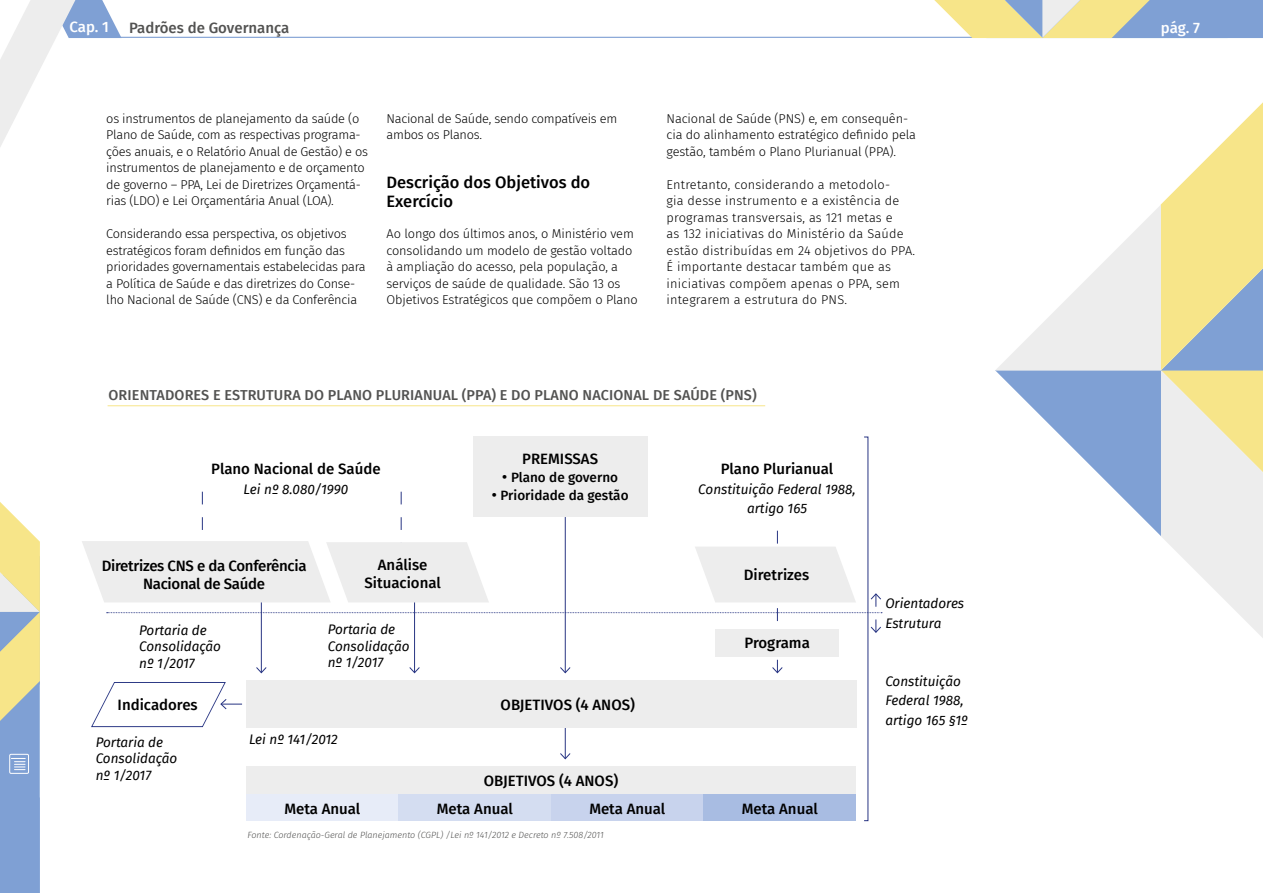
<style>
.page{position:relative;width:1263px;height:893px;background:#fff}
.page>*{position:absolute;margin:0;border:0;box-sizing:border-box;transform-origin:0 0}
.t1{font:500 16.5px/18.9px "Fira Sans";color:#000}
.t2{font:500 15px/18px "Fira Sans";color:#000;text-align:center}
.t3{font:500 15px/18px "Fira Sans";letter-spacing:-.02em;color:#000;text-align:center}
.t4{font:500 15px "Fira Sans";color:#525251}
.t5{font:500 15px "Fira Sans";letter-spacing:-.01em;color:#fff}
.t6{font:500 14.4px "Fira Sans";letter-spacing:.01em;color:#525251}
.t7{font:italic 13.5px/16.5px "Fira Sans";color:#000}
.t8{font:500 13.5px "Fira Sans";color:#000}
.t9{font:300 12.75px/16.5px "Fira Sans";letter-spacing:-.02em;color:#000}
.t10{font:300 12.75px/16.5px "Fira Sans";letter-spacing:.015em;color:#000}
.t11{font:italic 300 9px "Fira Sans";color:#525251}
.s1{font-size:15px}
</style>
<div class="page">
<hr style="left:120px;top:37px;width:1045px;height:1px;background:#7fa0d4">
<svg style="left:0;top:0;width:122px;height:147px"></svg>
<hr style="left:1001px;top:38px;width:43px;height:1px;background:#f7f9f6">
<svg style="left:934px;top:0;width:329px;height:38px;background:#bfc6b8"></svg>
<svg style="left:0;top:502px;width:40px;height:391px;background:#b7c2bd"></svg>
<div style="left:473px;top:437px;width:174px;height:80px;background:#ededed"></div>
<hr style="left:108px;top:405px;width:657px;height:1px;background:#f7e589">
<hr style="left:565px;top:720px;width:1px;height:39px;background:#283583">
<svg style="left:560px;top:752px;width:11px;height:8px"></svg>
<svg style="left:82px;top:492px;width:800px;height:182px"></svg>
<div style="left:715px;top:629px;width:124px;height:28px;background:#ededed"></div>
<svg style="left:91px;top:682px;width:151px;height:45px"></svg>
<div style="left:246px;top:794px;width:153px;height:27px;background:#e7ecf8"></div>
<div style="left:399px;top:794px;width:152px;height:27px;background:#d4ddf1"></div>
<div style="left:551px;top:794px;width:152px;height:27px;background:#c8d3ed"></div>
<div style="left:703px;top:794px;width:153px;height:27px;background:#a8bce2"></div>
<div style="left:246px;top:681px;width:610px;height:47px;background:#ededed"></div>
<div style="left:246px;top:766px;width:610px;height:28px;background:#ededed"></div>
<svg style="left:995px;top:102px;width:268px;height:536px"></svg>
<p class="t5" style="left:70px;top:15px;width:41px">Cap. 1</p>
<p class="t4" style="left:129px;top:16px;width:162px">Padrões de Governança</p>
<p class="t5" style="left:1161px;top:16px;width:41px">pág. 7</p>
<p class="t9" style="left:106px;top:110px;width:263px">os instrumentos de planejamento da saúde (o Plano de Saúde, com as respectivas programa&shy;ções anuais, e o Relatório Anual de Gestão) e os instrumentos de planejamento e de orçamento de governo – PPA, Lei de Diretrizes Orçamentá&shy;rias (LDO) e Lei Orçamentária Anual (LOA).</p>
<p class="t9" style="left:106px;top:226px;width:261px">Considerando essa perspectiva, os objetivos estratégicos foram definidos em função das prioridades governamentais estabelecidas para a Política de Saúde e das diretrizes do Conse&shy;lho Nacional de Saúde (CNS) e da Conferência</p>
<p class="t9" style="left:386px;top:110px;width:232px">Nacional de Saúde, sendo compatíveis em ambos os Planos.</p>
<p class="t1" style="left:386px;top:172px;width:205px">Descrição dos Objetivos do<br>Exercício</p>
<p class="t9" style="left:386px;top:226px;width:253px">Ao longo dos últimos anos, o Ministério vem consolidando um modelo de gestão voltado à ampliação do acesso, pela população, a serviços de saúde de qualidade. São 13 os Objetivos Estratégicos que compõem o Plano</p>
<p class="t9" style="left:667px;top:110px;width:251px">Nacional de Saúde (PNS) e, em consequên&shy;cia do alinhamento estratégico definido pela gestão, também o Plano Plurianual (PPA).</p>
<p class="t10" style="left:667px;top:176px;width:250px">Entretanto, considerando a metodolo-<br>gia desse instrumento e a existência de programas transversais, as 121 metas e<br>as 132 iniciativas do Ministério da Saúde estão distribuídas em 24 objetivos do PPA.<br>É importante destacar também que as iniciativas compõem apenas o PPA, sem integrarem a estrutura do PNS.</p>
<p class="t6" style="left:108px;top:384px;width:650px">ORIENTADORES E ESTRUTURA DO PLANO PLURIANUAL (PPA) E DO PLANO NACIONAL DE SAÚDE (PNS)</p>
<p class="t2" style="left:211px;top:459px;width:171px">Plano Nacional de Saúde</p>
<p class="t7" style="left:244px;top:480px;width:106px">Lei nº 8.080/1990</p>
<p class="t2" style="left:522px;top:449px;width:77px">PREMISSAS</p>
<p class="t8" style="left:502px;top:467px;width:117px"><span class="s1">•</span> Plano de governo</p>
<p class="t8" style="left:492px;top:485px;width:138px"><span class="s1">•</span> Prioridade da gestão</p>
<p class="t2" style="left:721px;top:459px;width:114px">Plano Plurianual</p>
<p class="t7" style="left:698px;top:479px;width:159px;line-height:19.5px;text-align:center">Constituição Federal 1988, artigo 165</p>
<p class="t3" style="left:102px;top:556px;width:206px">Diretrizes CNS e da Conferência<br>Nacional de Saúde</p>
<p class="t2" style="left:364px;top:555px;width:78px">Análise<br>Situacional</p>
<p class="t2" style="left:744px;top:565px;width:67px">Diretrizes</p>
<p class="t7" style="left:139px;top:621px;width:83px">Portaria de<br>Consolidação nº 1/2017</p>
<p class="t7" style="left:328px;top:621px;width:83px">Portaria de<br>Consolidação nº 1/2017</p>
<p class="t2" style="left:744px;top:633px;width:67px">Programa</p>
<p class="t2" style="left:118px;top:695px;width:82px">Indicadores</p>
<p class="t2" style="left:501px;top:695px;width:136px">OBJETIVOS (4 ANOS)</p>
<p class="t7" style="left:96px;top:733px;width:83px">Portaria de<br>Consolidação nº 1/2017</p>
<p class="t7" style="left:249px;top:731px;width:90px">Lei nº 141/2012</p>
<p class="t2" style="left:484px;top:771px;width:136px">OBJETIVOS (4 ANOS)</p>
<p class="t2" style="left:284px;top:799px;width:77px">Meta Anual</p>
<p class="t2" style="left:437px;top:799px;width:77px">Meta Anual</p>
<p class="t2" style="left:589px;top:799px;width:77px">Meta Anual</p>
<p class="t2" style="left:742px;top:799px;width:77px">Meta Anual</p>
<p class="t11" style="left:247px;top:829px;width:358px">Fonte: Cordenação-Geral de Planejamento (CGPL) /Lei nº 141/2012 e Decreto nº 7.508/2011</p>
<p class="t7" style="left:885px;top:594px;width:80px;line-height:19.5px">Orientadores<br>Estrutura</p>
<p class="t7" style="left:885px;top:671px;width:84px;line-height:19.5px">Constituição<br>Federal 1988, artigo 165 §1º</p>
</div>
